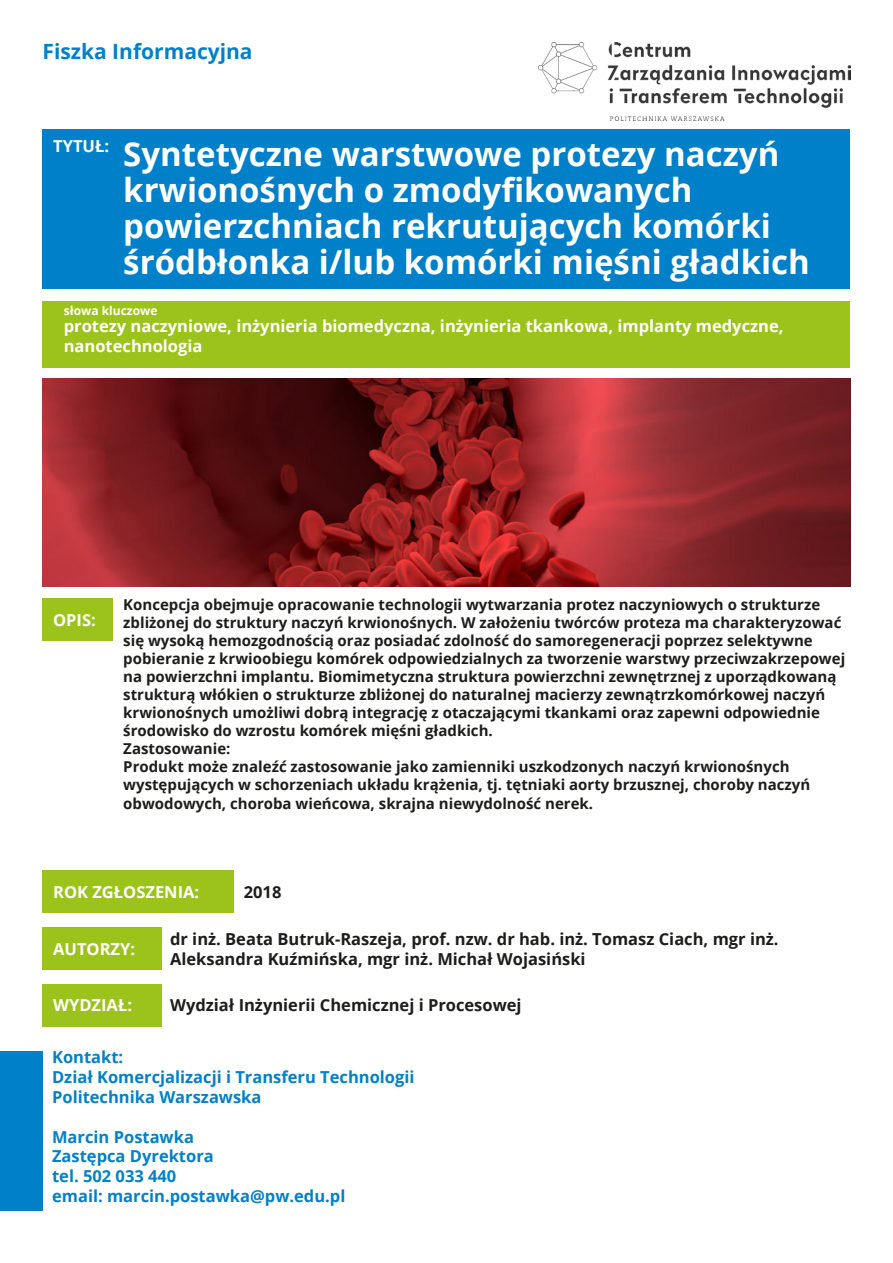
<style>
.page{position:relative;width:893px;height:1263px;background:#fff}
.page>*{position:absolute;margin:0;border:0;box-sizing:border-box;transform-origin:0 0}
.t1{font:700 33px/36px "Open Sans";color:#fff}
.t2{font:700 21px "Open Sans";color:#0080c9}
.t3{font:700 16.5px/19.8px "Open Sans";color:#1d1d1b}
.t4{font:700 16.5px/19.8px "Open Sans";color:#0080c9}
.t5{font:700 16.5px/19.8px "Open Sans";color:#fff}
.t6{font:700 15px/18px "Open Sans";color:#1d1d1b}
.t7{font:700 12px "Open Sans";color:#fff}
</style>
<div class="page">
<div style="left:43px;top:130px;width:807px;height:159px;background:#0080c9"></div>
<img style="left:539px;top:43px;width:311px;height:78px">
<div style="left:43px;top:301px;width:807px;height:66px;background:#9bc31c"></div>
<img style="left:43px;top:378px;width:807px;height:209px">
<div style="left:43px;top:598px;width:70px;height:43px;background:#9bc31c"></div>
<div style="left:43px;top:927px;width:119px;height:42px;background:#9bc31c"></div>
<div style="left:43px;top:984px;width:119px;height:42px;background:#9bc31c"></div>
<div style="left:43px;top:870px;width:191px;height:43px;background:#9bc31c"></div>
<div style="left:0;top:1051px;width:43px;height:159px;background:#0080c9"></div>
<p class="t2" style="left:43px;top:36px;width:212px">Fiszka Informacyjna</p>
<p class="t5" style="left:53px;top:136px;width:57px">TYTUŁ:</p>
<p class="t1" style="left:123px;top:135px;width:688px">Syntetyczne warstwowe protezy naczyń krwionośnych o zmodyfikowanych powierzchniach rekrutujących komórki śródbłonka i/lub komórki mięśni gładkich</p>
<p class="t5" style="left:64px;top:316px;width:721px">protezy naczyniowe, inżynieria biomedyczna, inżynieria tkankowa, implanty medyczne, nanotechnologia</p>
<p class="t7" style="left:64px;top:302px;width:95px">słowa kluczowe</p>
<p class="t5" style="left:53px;top:609px;width:44px">OPIS:</p>
<p class="t6" style="left:123px;top:595px;width:723px">Koncepcja obejmuje opracowanie technologii wytwarzania protez naczyniowych o strukturze zbliżonej do struktury naczyń krwionośnych. W założeniu twórców proteza ma charakteryzować się wysoką hemozgodnością oraz posiadać zdolność do samoregeneracji poprzez selektywne pobieranie z krwioobiegu komórek odpowiedzialnych za tworzenie warstwy przeciwzakrzepowej na powierzchni implantu. Biomimetyczna struktura powierzchni zewnętrznej z uporządkowaną strukturą włókien o strukturze zbliżonej do naturalnej macierzy zewnątrzkomórkowej naczyń krwionośnych umożliwi dobrą integrację z otaczającymi tkankami oraz zapewni odpowiednie środowisko do wzrostu komórek mięśni gładkich.</p>
<p class="t6" style="left:123px;top:739px;width:109px">Zastosowanie:</p>
<p class="t6" style="left:123px;top:757px;width:688px">Produkt może znaleźć zastosowanie jako zamienniki uszkodzonych naczyń krwionośnych występujących w schorzeniach układu krążenia, tj. tętniaki aorty brzusznej, choroby naczyń</p>
<p class="t6" style="left:123px;top:795px;width:471px">obwodowych, choroba wieńcowa, skrajna niewydolność nerek.</p>
<p class="t5" style="left:53px;top:882px;width:148px">ROK ZGŁOSZENIA:</p>
<p class="t3" style="left:244px;top:882px;width:39px">2018</p>
<p class="t5" style="left:53px;top:938px;width:83px">AUTORZY:</p>
<p class="t3" style="left:170px;top:928px;width:610px">dr inż. Beata Butruk-Raszeja, prof. nzw. dr hab. inż. Tomasz Ciach, mgr inż.<br>Aleksandra Kuźmińska, mgr inż. Michał Wojasiński</p>
<p class="t5" style="left:53px;top:995px;width:80px">WYDZIAŁ:</p>
<p class="t3" style="left:170px;top:995px;width:353px">Wydział Inżynierii Chemicznej i Procesowej</p>
<p class="t4" style="left:52px;top:1047px;width:73px">Kontakt:</p>
<p class="t4" style="left:52px;top:1067px;width:364px">Dział Komercjalizacji i Transferu Technologii</p>
<p class="t4" style="left:52px;top:1087px;width:211px">Politechnika Warszawska</p>
<p class="t4" style="left:52px;top:1126px;width:143px">Marcin Postawka</p>
<p class="t4" style="left:52px;top:1146px;width:163px">Zastępca Dyrektora tel. 502 033 440</p>
<p class="t4" style="left:52px;top:1186px;width:295px">email: marcin.postawka@pw.edu.pl</p>
</div>
